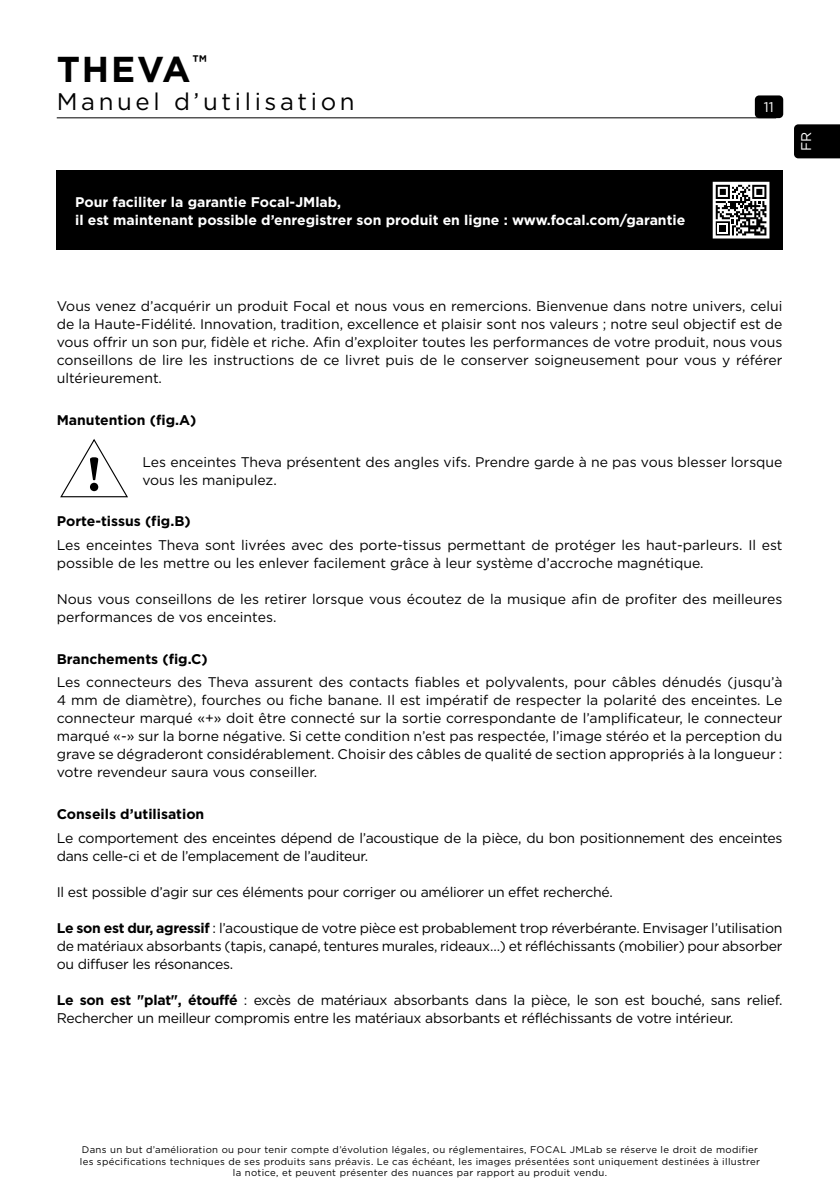
<style>
.page{position:relative;width:840px;height:1191px;background:#fff}
.page>*{position:absolute;margin:0;border:0;box-sizing:border-box;transform-origin:0 0}
.t1{font:700 36px "Gotham";letter-spacing:.05em;color:#000}
.t2{font:24px "Gotham";letter-spacing:.15em;color:#000}
.t3{font:14px/18px "Gotham";letter-spacing:-.02em;color:#000;text-align:justify}
.t4{font:14px/18px "Gotham";color:#000}
.t5{font:700 14px/18px "Gotham";color:#fff}
.t6{font:700 14px "Gotham";color:#000}
.t7{font:14px "Gotham";color:#fff}
.t8{font:9.6px/11.6px "Gotham";letter-spacing:.035em;color:#000;text-align:center}
.s1{font-weight:700}
</style>
<div class="page">
<div style="left:754px;top:95px;width:28px;height:23px;background:#000;border-radius:4px"></div>
<hr style="left:57px;top:117px;width:718px;height:1px;background:#000">
<div style="left:794px;top:124px;width:45px;height:34px;background:#000"></div>
<div style="left:57px;top:170px;width:725px;height:80px;background:#000"></div>
<svg style="left:715px;top:185px;width:51px;height:50px"></svg>
<div style="left:712px;top:182px;width:57px;height:56px;border:2px solid #fff"></div>
<svg style="left:60px;top:439px;width:68px;height:59px"></svg>
<h1 class="t1" style="left:57px;top:45px;width:152px">THEVA<sup>™</sup></h1>
<h2 class="t2" style="left:57px;top:87px;width:299px">Manuel d’utilisation</h2>
<p class="t5" style="left:75px;top:193px;width:611px">Pour faciliter la garantie Focal-JMlab,<br>il est maintenant possible d’enregistrer son produit en ligne : www.focal.com/garantie</p>
<p class="t7" style="left:763px;top:98px;width:12px">11</p>
<p class="t7" style="left:796px;top:151px;width:21px;rotate:-90deg">FR</p>
<p class="t3" style="left:57px;top:297px;width:727px">Vous venez d’acquérir un produit Focal et nous vous en remercions. Bienvenue dans notre univers, celui de la Haute-Fidélité. Innovation, tradition, excellence et plaisir sont nos valeurs ; notre seul objectif est de vous offrir un son pur, fidèle et riche. Afin d’exploiter toutes les performances de votre produit, nous vous conseillons de lire les instructions de ce livret puis de le conserver soigneusement pour vous y référer ultérieurement.</p>
<p class="t6" style="left:57px;top:411px;width:141px">Manutention (fig.A)</p>
<p class="t4" style="left:142px;top:452px;width:641px">Les enceintes Theva présentent des angles vifs. Prendre garde à ne pas vous blesser lorsque vous les manipulez.</p>
<p class="t6" style="left:57px;top:512px;width:135px">Porte-tissus (fig.B)</p>
<p class="t4" style="left:57px;top:536px;width:727px">Les enceintes Theva sont livrées avec des porte-tissus permettant de protéger les haut-parleurs. Il est possible de les mettre ou les enlever facilement grâce à leur système d’accroche magnétique.</p>
<p class="t4" style="left:57px;top:590px;width:726px">Nous vous conseillons de les retirer lorsque vous écoutez de la musique afin de profiter des meilleures performances de vos enceintes.</p>
<p class="t6" style="left:57px;top:649px;width:152px">Branchements (fig.C)</p>
<p class="t3" style="left:57px;top:673px;width:727px">Les connecteurs des Theva assurent des contacts fiables et polyvalents, pour câbles dénudés (jusqu’à 4 mm de diamètre), fourches ou fiche banane. Il est impératif de respecter la polarité des enceintes. Le connecteur marqué «+» doit être connecté sur la sortie correspondante de l’amplificateur, le connecteur marqué «-» sur la borne négative. Si cette condition n’est pas respectée, l’image stéréo et la perception du grave se dégraderont considérablement. Choisir des câbles de qualité de section appropriés à la longueur : votre revendeur saura vous conseiller.</p>
<p class="t6" style="left:57px;top:805px;width:149px">Conseils d’utilisation</p>
<p class="t3" style="left:57px;top:828px;width:726px">Le comportement des enceintes dépend de l’acoustique de la pièce, du bon positionnement des enceintes dans celle-ci et de l’emplacement de l’auditeur.</p>
<p class="t3" style="left:57px;top:882px;width:557px">Il est possible d’agir sur ces éléments pour corriger ou améliorer un effet recherché.</p>
<p class="t3" style="left:57px;top:918px;width:726px"><span class="s1">Le son est dur, agressif</span> : l’acoustique de votre pièce est probablement trop réverbérante. Envisager l’utilisation de matériaux absorbants (tapis, canapé, tentures murales, rideaux…) et réfléchissants (mobilier) pour absorber ou diffuser les résonances.</p>
<p class="t3" style="left:57px;top:990px;width:726px"><span class="s1">Le son est "plat", étouffé</span> : excès de matériaux absorbants dans la pièce, le son est bouché, sans relief.<br>Rechercher un meilleur compromis entre les matériaux absorbants et réfléchissants de votre intérieur.</p>
<p class="t8" style="left:80px;top:1143px;width:681px">Dans un but d’amélioration ou pour tenir compte d’évolution légales, ou réglementaires, FOCAL JMLab se réserve le droit de modifier les spécifications techniques de ses produits sans préavis. Le cas échéant, les images présentées sont uniquement destinées à illustrer la notice, et peuvent présenter des nuances par rapport au produit vendu.</p>
</div>
